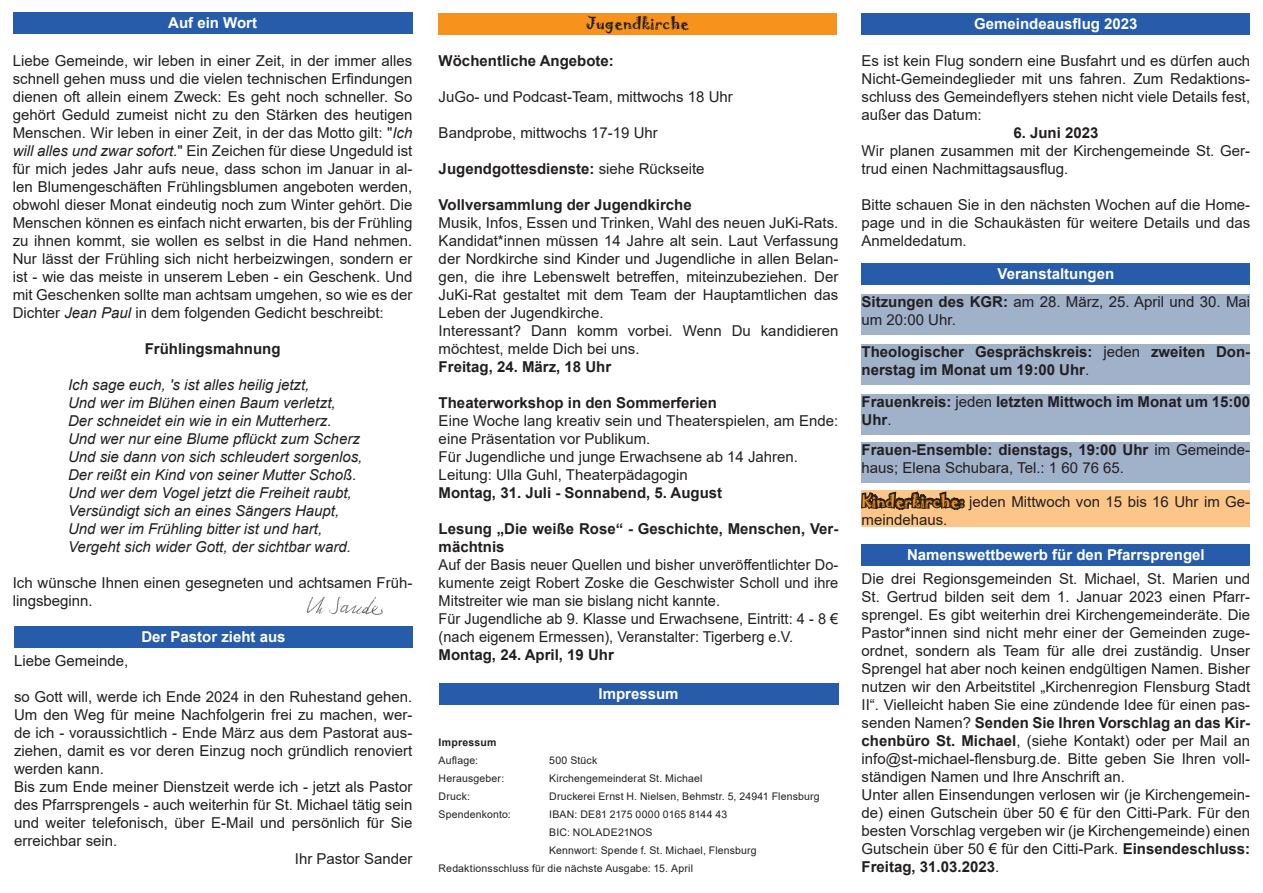
<style>
.page{position:relative;width:1263px;height:893px;background:#fff}
.page>*{position:absolute;margin:0;border:0;box-sizing:border-box;transform-origin:0 0}
.t1{font:15px/18px "Arial";color:#231f20;text-align:justify}
.t2{font:700 15px/18px "Arial";color:#231f20}
.t3{font:italic 15px "Arial";color:#231f20}
.t4{font:700 15px "Arial";color:#fff}
.t5{font:15px "Jokerman";color:#231f20}
.TIP_Text_Normal{font:10.5px "Arial";letter-spacing:.015em;color:#231f20}
.TIP_Text_Normal-2{font:700 10.5px "Arial";letter-spacing:.025em;color:#231f20}
.s1{font-style:italic}
.s2{font-weight:400}
.s3{font-weight:700}
.s4{font-family:"Jokerman";color:#f7931d}
</style>
<div class="page">
<div style="left:13px;top:13px;width:399px;height:21px;background:#275caa"></div>
<svg style="left:164px;top:12px;width:96px;height:1px"></svg>
<div style="left:861px;top:263px;width:389px;height:22px;background:#275caa"></div>
<img style="left:307px;top:597px;width:76px;height:18px">
<div style="left:439px;top:13px;width:398px;height:22px;background:#f7931d"></div>
<div style="left:861px;top:490px;width:389px;height:37px;background:#fdc689"></div>
<svg style="left:861px;top:491px;width:104px;height:19px"></svg>
<div style="left:861px;top:394px;width:389px;height:41px;background:#a0b1ca"></div>
<div style="left:861px;top:344px;width:389px;height:41px;background:#a0b1ca"></div>
<div style="left:861px;top:294px;width:389px;height:41px;background:#a0b1ca"></div>
<div style="left:861px;top:442px;width:389px;height:41px;background:#a0b1ca"></div>
<div style="left:861px;top:544px;width:389px;height:22px;background:#275caa"></div>
<div style="left:14px;top:626px;width:399px;height:21px;background:#275caa"></div>
<div style="left:861px;top:13px;width:389px;height:22px;background:#275caa"></div>
<div style="left:439px;top:683px;width:399px;height:21px;background:#275caa"></div>
<p class="t4" style="left:168px;top:12px;width:90px">Auf ein Wort</p>
<p class="t1" style="left:13px;top:52px;width:401px">Liebe Gemeinde, wir leben in einer Zeit, in der immer alles schnell gehen muss und die vielen technischen Erfindungen dienen oft allein einem Zweck: Es geht noch schneller. So gehört Geduld zumeist nicht zu den Stärken des heutigen Menschen. Wir leben in einer Zeit, in der das Motto gilt: "<span class="s1">Ich will alles und zwar sofort.</span>" Ein Zeichen für diese Ungeduld ist für mich jedes Jahr aufs neue, dass schon im Januar in al&shy;len Blumengeschäften Frühlingsblumen angeboten werden, obwohl dieser Monat eindeutig noch zum Winter gehört. Die Menschen können es einfach nicht erwarten, bis der Frühling zu ihnen kommt, sie wollen es selbst in die Hand nehmen.<br>Nur lässt der Frühling sich nicht herbeizwingen, sondern er ist - wie das meiste in unserem Leben - ein Geschenk. Und mit Geschenken sollte man achtsam umgehen, so wie es der Dichter <span class="s1">Jean Paul</span> in dem folgenden Gedicht beschreibt:</p>
<p class="t2" style="left:145px;top:340px;width:137px">Frühlingsmahnung</p>
<p class="t3" style="left:68px;top:375px;width:243px">Ich sage euch, 's ist alles heilig jetzt,</p>
<p class="t3" style="left:68px;top:393px;width:269px">Und wer im Blühen einen Baum verletzt,</p>
<p class="t3" style="left:68px;top:411px;width:265px">Der schneidet ein wie in ein Mutterherz.</p>
<p class="t3" style="left:68px;top:429px;width:293px">Und wer nur eine Blume pflückt zum Scherz</p>
<p class="t3" style="left:68px;top:447px;width:296px">Und sie dann von sich schleudert sorgenlos,</p>
<p class="t3" style="left:68px;top:465px;width:290px">Der reißt ein Kind von seiner Mutter Schoß.</p>
<p class="t3" style="left:68px;top:483px;width:285px">Und wer dem Vogel jetzt die Freiheit raubt,</p>
<p class="t3" style="left:68px;top:501px;width:273px">Versündigt sich an eines Sängers Haupt,</p>
<p class="t3" style="left:68px;top:519px;width:256px">Und wer im Frühling bitter ist und hart,</p>
<p class="t3" style="left:68px;top:537px;width:284px">Vergeht sich wider Gott, der sichtbar ward.</p>
<p class="t1" style="left:13px;top:574px;width:401px">Ich wünsche Ihnen einen gesegneten und achtsamen Früh&shy;lingsbeginn.</p>
<p class="t4" style="left:141px;top:626px;width:146px">Der Pastor zieht aus</p>
<p class="t1" style="left:14px;top:652px;width:116px">Liebe Gemeinde,</p>
<p class="t1" style="left:14px;top:688px;width:400px">so Gott will, werde ich Ende 2024 in den Ruhestand gehen.<br>Um den Weg für meine Nachfolgerin frei zu machen, wer&shy;de ich - voraussichtlich - Ende März aus dem Pastorat aus&shy;ziehen, damit es vor deren Einzug noch gründlich renoviert werden kann.</p>
<p class="t1" style="left:14px;top:778px;width:400px">Bis zum Ende meiner Dienstzeit werde ich - jetzt als Pastor des Pfarrsprengels - auch weiterhin für St. Michael tätig sein und weiter telefonisch, über E-Mail und persönlich für Sie erreichbar sein.</p>
<p class="t1" style="left:295px;top:850px;width:119px">Ihr Pastor Sander</p>
<p class="t5" style="left:586px;top:12px;width:104px">Jugendkirche</p>
<p class="t2" style="left:439px;top:52px;width:177px">Wöchentliche Angebote:</p>
<p class="t1" style="left:439px;top:88px;width:296px">JuGo- und Podcast-Team, mittwochs 18 Uhr</p>
<p class="t1" style="left:439px;top:124px;width:221px">Bandprobe, mittwochs 17-19 Uhr</p>
<p class="t2" style="left:439px;top:160px;width:267px">Jugendgottesdienste: <span class="s2">siehe Rückseite</span></p>
<p class="t2" style="left:439px;top:196px;width:255px">Vollversammlung der Jugendkirche</p>
<p class="t1" style="left:439px;top:214px;width:401px">Musik, Infos, Essen und Trinken, Wahl des neuen JuKi-Rats.</p>
<p class="t1" style="left:439px;top:232px;width:401px">Kandidat*innen müssen 14 Jahre alt sein. Laut Verfassung der Nordkirche sind Kinder und Jugendliche in allen Belan&shy;gen, die ihre Lebenswelt betreffen, miteinzubeziehen. Der JuKi-Rat gestaltet mit dem Team der Hauptamtlichen das Leben der Jugendkirche.</p>
<p class="t1" style="left:439px;top:322px;width:401px">Interessant? Dann komm vorbei. Wenn Du kandidieren möchtest, melde Dich bei uns.</p>
<p class="t2" style="left:439px;top:358px;width:174px">Freitag, 24. März, 18 Uhr</p>
<p class="t2" style="left:439px;top:394px;width:280px">Theaterworkshop in den Sommerferien</p>
<p class="t1" style="left:439px;top:412px;width:401px">Eine Woche lang kreativ sein und Theaterspielen, am Ende: eine Präsentation vor Publikum.</p>
<p class="t1" style="left:439px;top:448px;width:361px">Für Jugendliche und junge Erwachsene ab 14 Jahren.</p>
<p class="t1" style="left:439px;top:466px;width:251px">Leitung: Ulla Guhl, Theaterpädagogin</p>
<p class="t2" style="left:439px;top:484px;width:285px">Montag, 31. Juli - Sonnabend, 5. August</p>
<p class="t2" style="left:439px;top:520px;width:401px">Lesung „Die weiße Rose“ - Geschichte, Menschen, Ver&shy;mächtnis</p>
<p class="t1" style="left:439px;top:556px;width:401px">Auf der Basis neuer Quellen und bisher unveröffentlichter Do&shy;kumente zeigt Robert Zoske die Geschwister Scholl und ihre Mitstreiter wie man sie bislang nicht kannte.</p>
<p class="t1" style="left:439px;top:610px;width:401px">Für Jugendliche ab 9. Klasse und Erwachsene, Eintritt: 4 - 8 € (nach eigenem Ermessen), Veranstalter: Tigerberg e.V.</p>
<p class="t2" style="left:439px;top:646px;width:177px">Montag, 24. April, 19 Uhr</p>
<p class="t4" style="left:598px;top:683px;width:82px">Impressum</p>
<p class="TIP_Text_Normal-2" style="left:439px;top:734px;width:59px">Impressum</p>
<p class="TIP_Text_Normal" style="left:439px;top:753px;width:41px">Auflage:</p>
<p class="TIP_Text_Normal" style="left:549px;top:753px;width:50px">500 Stück</p>
<p class="TIP_Text_Normal" style="left:439px;top:771px;width:67px">Herausgeber:</p>
<p class="TIP_Text_Normal" style="left:549px;top:771px;width:155px">Kirchengemeinderat St. Michael</p>
<p class="TIP_Text_Normal" style="left:439px;top:789px;width:33px">Druck:</p>
<p class="TIP_Text_Normal" style="left:549px;top:789px;width:272px">Druckerei Ernst H. Nielsen, Behmstr. 5, 24941 Flensburg</p>
<p class="TIP_Text_Normal" style="left:439px;top:807px;width:74px">Spendenkonto:</p>
<p class="TIP_Text_Normal" style="left:549px;top:807px;width:180px">IBAN: DE81 2175 0000 0165 8144 43</p>
<p class="TIP_Text_Normal" style="left:549px;top:825px;width:105px">BIC: NOLADE21NOS</p>
<p class="TIP_Text_Normal" style="left:549px;top:843px;width:209px">Kennwort: Spende f. St. Michael, Flensburg</p>
<p class="TIP_Text_Normal" style="left:439px;top:861px;width:256px">Redaktionsschluss für die nächste Ausgabe: 15. April</p>
<p class="t4" style="left:974px;top:13px;width:165px">Gemeindeausflug 2023</p>
<p class="t1" style="left:861px;top:52px;width:390px">Es ist kein Flug sondern eine Busfahrt und es dürfen auch Nicht-Gemeindeglieder mit uns fahren. Zum Redaktions&shy;schluss des Gemeindeflyers stehen nicht viele Details fest, außer das Datum:</p>
<p class="t2" style="left:1013px;top:124px;width:87px">6. Juni 2023</p>
<p class="t1" style="left:861px;top:142px;width:390px">Wir planen zusammen mit der Kirchengemeinde St. Ger&shy;trud einen Nachmittagsausflug.</p>
<p class="t1" style="left:861px;top:196px;width:390px">Bitte schauen Sie in den nächsten Wochen auf die Home&shy;page und in die Schaukästen für weitere Details und das Anmeldedatum.</p>
<p class="t4" style="left:997px;top:263px;width:118px">Veranstaltungen</p>
<p class="t1" style="left:861px;top:292px;width:390px"><span class="s3">Sitzungen des KGR:</span> am 28. März, 25. April und 30. Mai um 20:00 Uhr.</p>
<p class="t2" style="left:861px;top:343px;width:390px">Theologischer Gesprächskreis: <span class="s2">jeden</span> zweiten Don&shy;nerstag im Monat um 19:00 Uhr<span class="s2">.</span></p>
<p class="t2" style="left:861px;top:392px;width:390px">Frauenkreis: <span class="s2">jeden</span> letzten Mittwoch im Monat um 15:00<br>Uhr<span class="s2">.</span></p>
<p class="t1" style="left:861px;top:440px;width:390px"><span class="s3">Frauen-Ensemble: dienstags, 19:00 Uhr</span> im Gemeinde&shy;haus; Elena Schubara, Tel.: 1 60 76 65.</p>
<p class="t1" style="left:861px;top:492px;width:390px"><span class="s4">Kinderkirche:</span> jeden Mittwoch von 15 bis 16 Uhr im Ge&shy;meindehaus.</p>
<p class="t4" style="left:907px;top:544px;width:299px">Namenswettbewerb für den Pfarrsprengel</p>
<p class="t1" style="left:861px;top:570px;width:390px">Die drei Regionsgemeinden St. Michael, St. Marien und St. Gertrud bilden seit dem 1. Januar 2023 einen Pfarr&shy;sprengel. Es gibt weiterhin drei Kirchengemeinderäte. Die Pastor*innen sind nicht mehr einer der Gemeinden zuge&shy;ordnet, sondern als Team für alle drei zuständig. Unser Sprengel hat aber noch keinen endgültigen Namen. Bisher nutzen wir den Arbeitstitel „Kirchenregion Flensburg Stadt II“. Vielleicht haben Sie eine zündende Idee für einen pas&shy;senden Namen? <span class="s3">Senden Sie Ihren Vorschlag an das Kir&shy;chenbüro St. Michael</span>, (siehe Kontakt) oder per Mail an info@st-michael-flensburg.de. Bitte geben Sie Ihren voll&shy;ständigen Namen und Ihre Anschrift an.</p>
<p class="t1" style="left:861px;top:786px;width:390px">Unter allen Einsendungen verlosen wir (je Kirchengemein&shy;de) einen Gutschein über 50 € für den Citti-Park. Für den besten Vorschlag vergeben wir (je Kirchengemeinde) einen Gutschein über 50 € für den Citti-Park. <span class="s3">Einsendeschluss:<br>Freitag, 31.03.2023</span>.</p>
</div>
